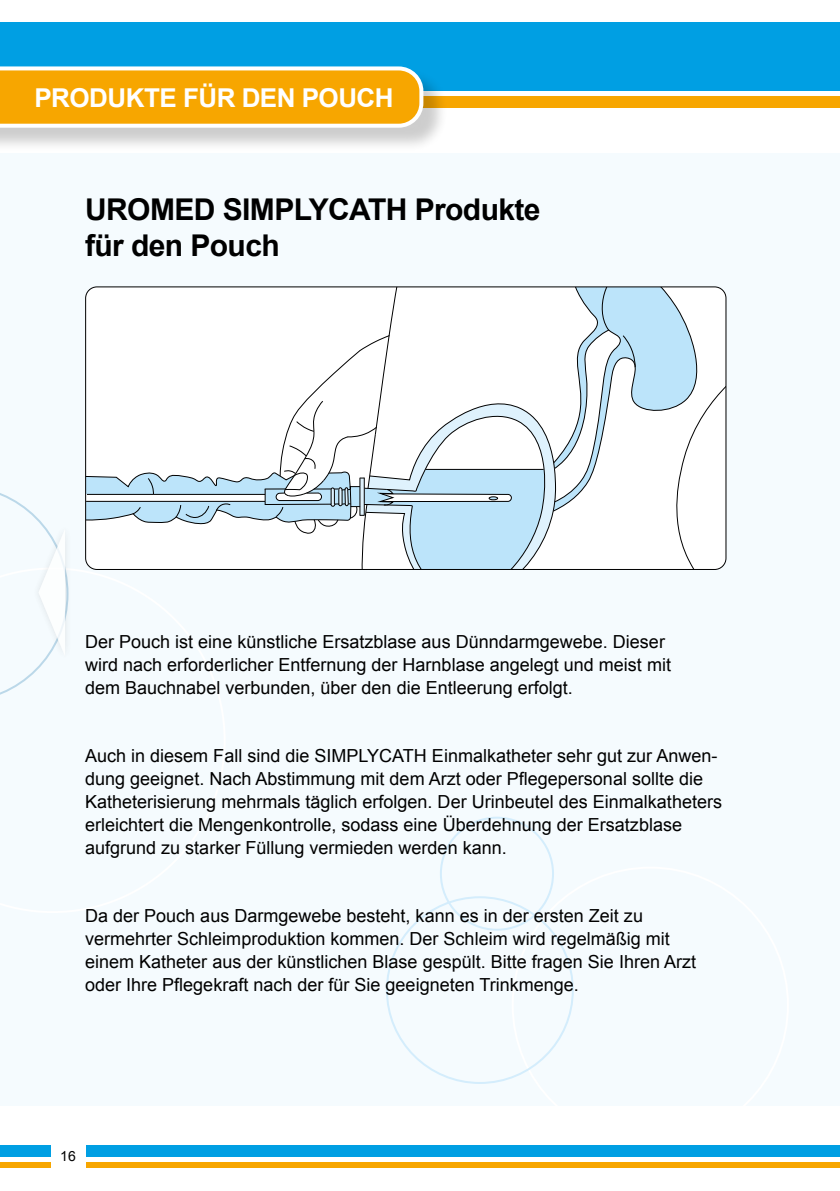
<style>
.page{position:relative;width:840px;height:1191px;background:#fff}
.page>*{position:absolute;margin:0;border:0;box-sizing:border-box;transform-origin:0 0}
.t1{font:700 30px/36px "Arial";letter-spacing:-.02em;color:#000}
.t2{font:700 26px "Arial";letter-spacing:-.02em;color:#fff}
.t3{font:18px/23px "Arial";color:#000}
.t4{font:14px "Arial";color:#000}
</style>
<div class="page">
<svg style="left:839px;top:1145px;width:1px;height:12px"></svg>
<svg style="left:839px;top:96px;width:1px;height:12px"></svg>
<div style="left:0;top:23px;width:839px;height:68px;background:#009fe3"></div>
<div style="left:0;top:1145px;width:839px;height:12px;background:#009fe3"></div>
<div style="left:0;top:1162px;width:839px;height:6px;background:#f7a600"></div>
<div style="left:0;top:96px;width:839px;height:12px;background:#f7a600"></div>
<div style="left:51px;top:1145px;width:34px;height:23px;background:#fff"></div>
<div style="left:0;top:153px;width:839px;height:953px;background:#f5fbfe"></div>
<div style="left:439px;top:816px;width:114px;height:114px;border:2px solid #d4edfc;border-radius:50%"></div>
<svg style="left:86px;top:287px;width:639px;height:282px"></svg>
<div style="left:0;top:69px;width:448px;height:84px;background:#000;opacity:.2"></div>
<svg style="left:0;top:66px;width:425px;height:64px"></svg>
<svg style="left:0;top:493px;width:68px;height:202px"></svg>
<h2 class="t2" style="left:34px;top:80px;width:360px">PRODUKTE FÜR DEN POUCH</h2>
<h1 class="t1" style="left:85px;top:193px;width:457px">UROMED SIMPLYCATH Produkte für den Pouch</h1>
<p class="t3" style="left:85px;top:630px;width:587px">Der Pouch ist eine künstliche Ersatzblase aus Dünndarmgewebe. Dieser wird nach erforderlicher Entfernung der Harnblase angelegt und meist mit dem Bauchnabel verbunden, über den die Entleerung erfolgt.</p>
<p class="t3" style="left:85px;top:744px;width:638px">Auch in diesem Fall sind die SIMPLYCATH Einmalkatheter sehr gut zur Anwen&shy;dung geeignet. Nach Abstimmung mit dem Arzt oder Pflegepersonal sollte die Katheterisierung mehrmals täglich erfolgen. Der Urinbeutel des Einmalkatheters erleichtert die Mengenkontrolle, sodass eine Überdehnung der Ersatzblase aufgrund zu starker Füllung vermieden werden kann.</p>
<p class="t3" style="left:85px;top:904px;width:612px">Da der Pouch aus Darmgewebe besteht, kann es in der ersten Zeit zu vermehrter Schleimproduktion kommen. Der Schleim wird regelmäßig mit einem Katheter aus der künstlichen Blase gespült. Bitte fragen Sie Ihren Arzt oder Ihre Pflegekraft nach der für Sie geeigneten Trinkmenge.</p>
<p class="t4" style="left:60px;top:1147px;width:17px">16</p>
</div>
